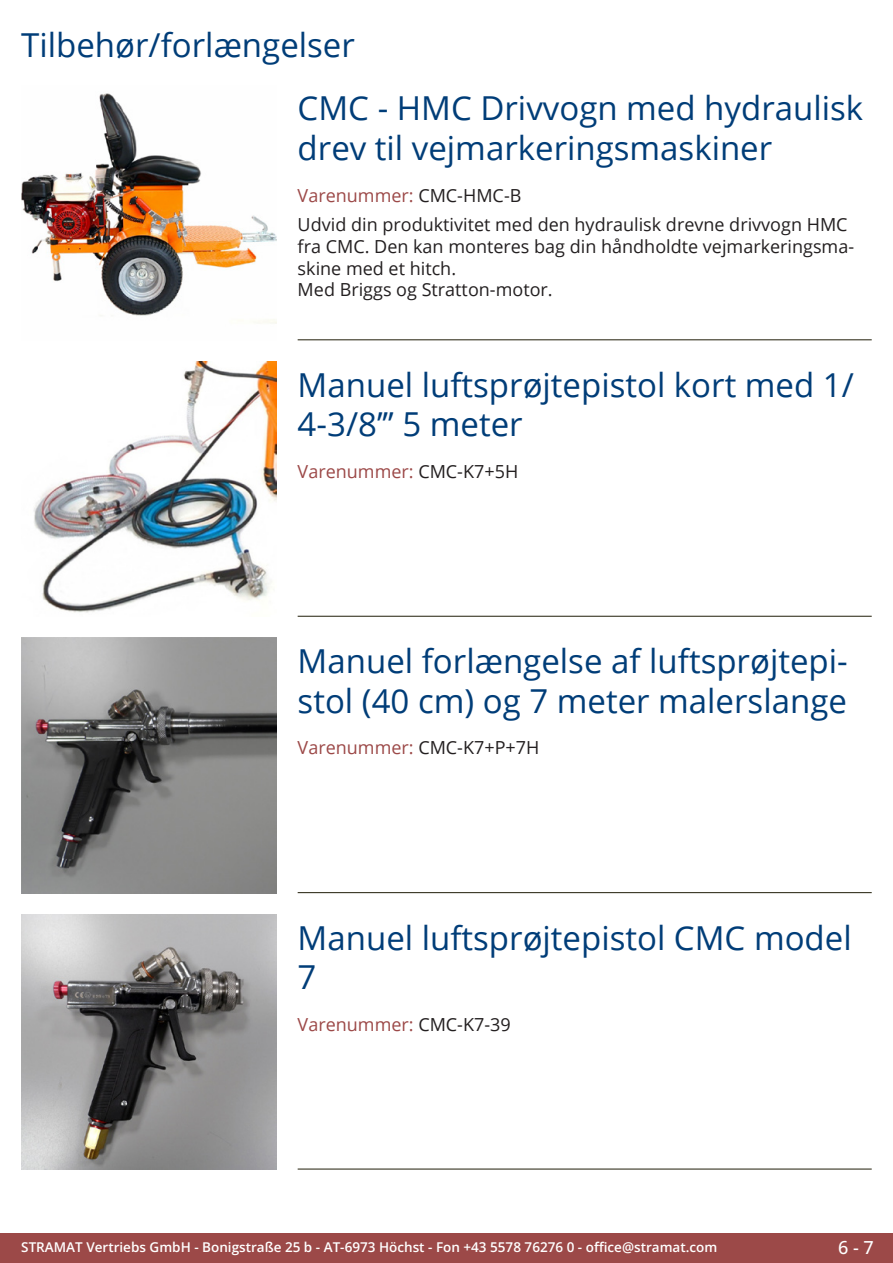
<style>
.page{position:relative;width:893px;height:1263px;background:#fff}
.page>*{position:absolute;margin:0;border:0;box-sizing:border-box;transform-origin:0 0}
.Produkttitel{font:33px/39.6px "Open Sans";color:#003d78}
.RastTitel{font:33px "Open Sans";color:#003d78}
.Beschreibung_Text{font:18px/21.6px "Open Sans";color:#231f20}
.TechDaten_Überschrif{font:18px "Open Sans";color:#9c4948}
.t1{font:500 18px "Open Sans";color:#fff}
.t2{font:600 13.5px "Open Sans";color:#fff}
.s1{color:#231f20}
</style>
<div class="page">
<div style="left:0;top:1233px;width:893px;height:30px;background:#9c4948"></div>
<hr style="left:298px;top:340px;width:574px;height:1px;background:#201d08">
<hr style="left:298px;top:616px;width:574px;height:1px;background:#201d08">
<hr style="left:298px;top:892px;width:574px;height:1px;background:#201d08">
<hr style="left:298px;top:1169px;width:574px;height:1px;background:#201d08">
<img style="left:21px;top:93px;width:255px;height:231px">
<img style="left:33px;top:361px;width:243px;height:252px">
<img style="left:21px;top:638px;width:255px;height:255px">
<img style="left:21px;top:914px;width:255px;height:255px">
<p class="RastTitel" style="left:21px;top:22px;width:335px">Tilbehør/forlængelser</p>
<p class="Produkttitel" style="left:298px;top:88px;width:567px">CMC - HMC Drivvogn med hydraulisk drev til vejmarkeringsmaskiner</p>
<p class="TechDaten_Überschrif" style="left:298px;top:183px;width:225px">Varenummer: <span class="s1">CMC-HMC-B</span></p>
<p class="Beschreibung_Text" style="left:298px;top:214px;width:557px">Udvid din produktivitet med den hydraulisk drevne drivvogn HMC fra CMC. Den kan monteres bag din håndholdte vejmarkeringsma&shy;skine med et hitch.<br>Med Briggs og Stratton-motor.</p>
<p class="Produkttitel" style="left:298px;top:364px;width:558px">Manuel luftsprøjtepistol kort med 1/<br>4-3/8’’’ 5 meter</p>
<p class="TechDaten_Überschrif" style="left:298px;top:459px;width:222px">Varenummer: <span class="s1">CMC-K7+5H</span></p>
<p class="Produkttitel" style="left:298px;top:640px;width:551px">Manuel forlængelse af luftsprøjtepi&shy;stol (40 cm) og 7 meter malerslange</p>
<p class="TechDaten_Überschrif" style="left:298px;top:735px;width:243px">Varenummer: <span class="s1">CMC-K7+P+7H</span></p>
<p class="Produkttitel" style="left:298px;top:917px;width:556px">Manuel luftsprøjtepistol CMC model<br>7</p>
<p class="TechDaten_Überschrif" style="left:298px;top:1012px;width:215px">Varenummer: <span class="s1">CMC-K7-39</span></p>
<p class="t2" style="left:21px;top:1238px;width:698px">STRAMAT Vertriebs GmbH - Bonigstraße 25 b - AT-6973 Höchst - Fon +43 5578 76276 0 - office@stramat.com</p>
<p class="t1" style="left:838px;top:1234px;width:37px">6 - 7</p>
</div>
